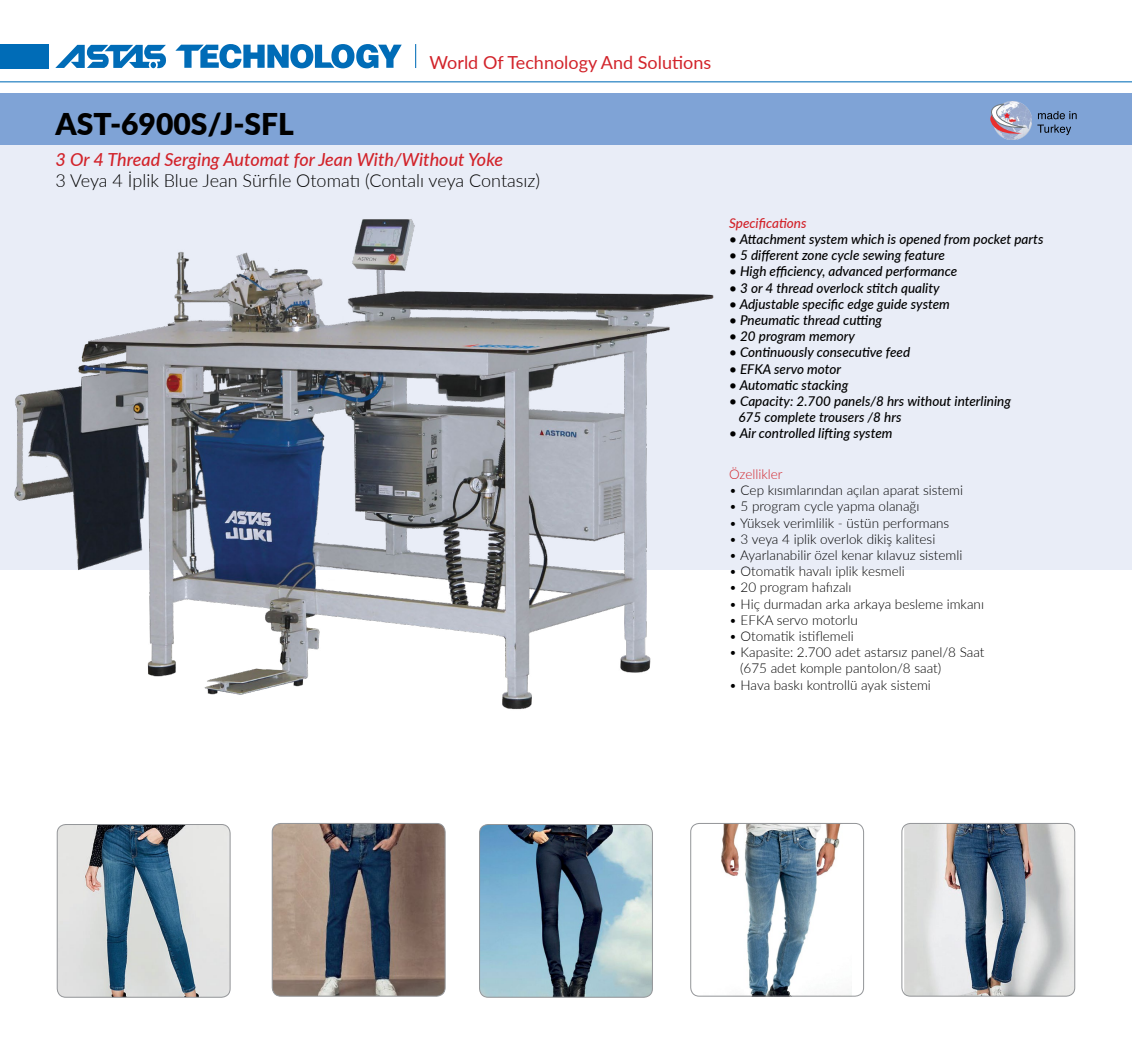
<style>
.page{position:relative;width:1132px;height:1063px;background:#fff}
.page>*{position:absolute;margin:0;border:0;box-sizing:border-box;transform-origin:0 0}
.t1{font:900 30px "Lato";color:#000}
.t2{font:300 18px "Lato";color:#000}
.t3{font:italic 500 18px "Lato";color:#d2232a}
.t4{font:18px "Lato";color:#d2232a}
.t5{font:300 13.5px/16.2px "Lato";color:#000}
.t6{font:italic 500 13.5px/16.2px "Lato";color:#000}
.t7{font:italic 500 13.5px "Lato";color:#d2232a}
.t8{font:300 13.5px "Lato";color:#d2232a}
</style>
<div class="page">
<svg style="left:415px;top:44px;width:1px;height:24px"></svg>
<svg style="left:55px;top:45px;width:111px;height:24px"></svg>
<svg style="left:175px;top:44px;width:226px;height:24px"></svg>
<div style="left:0;top:44px;width:49px;height:24px;background:#006cb7"></div>
<hr style="left:0;top:81px;width:1131px;height:1px;background:#006cb7">
<div style="left:0;top:145px;width:1131px;height:425px;background:#e9edf7"></div>
<div style="left:0;top:93px;width:1131px;height:52px;background:#7fa3d6"></div>
<img style="left:14px;top:219px;width:700px;height:491px">
<img style="left:57px;top:825px;width:173px;height:172px">
<div style="left:57px;top:824px;width:173px;height:174px;border:1px solid #939598;border-radius:9px"></div>
<img style="left:272px;top:823px;width:173px;height:173px">
<div style="left:272px;top:823px;width:173px;height:174px;border:1px solid #939598;border-radius:9px"></div>
<img style="left:721px;top:825px;width:129px;height:170px">
<div style="left:690px;top:823px;width:173px;height:174px;border:1px solid #939598;border-radius:9px"></div>
<img style="left:479px;top:825px;width:173px;height:172px">
<div style="left:479px;top:824px;width:173px;height:174px;border:1px solid #939598;border-radius:9px"></div>
<img style="left:903px;top:823px;width:171px;height:173px">
<div style="left:901px;top:823px;width:173px;height:174px;border:1px solid #939598;border-radius:9px"></div>
<img style="left:1000px;top:102px;width:30px;height:37px">
<svg style="left:1037px;top:111px;width:39px;height:8px"></svg>
<svg style="left:1037px;top:125px;width:33px;height:10px"></svg>
<svg style="left:990px;top:104px;width:33px;height:32px"></svg>
<h2 class="t4" style="left:429px;top:50px;width:283px">World Of Technology And Solutions</h2>
<h1 class="t1" style="left:56px;top:102px;width:240px">AST-6900S/J-SFL</h1>
<h2 class="t3" style="left:56px;top:146px;width:449px">3 Or 4 Thread Serging Automat for Jean With/Without Yoke</h2>
<h2 class="t2" style="left:56px;top:168px;width:486px">3 Veya 4 İplik Blue Jean Sürfile Otomatı (Contalı veya Contasız)</h2>
<p class="t7" style="left:729px;top:213px;width:79px">Specifications</p>
<p class="t6" style="left:729px;top:230px;width:316px">• Attachment system which is opened from pocket parts</p>
<p class="t6" style="left:729px;top:247px;width:217px">• 5 different zone cycle sewing feature</p>
<p class="t6" style="left:729px;top:263px;width:229px">• High efficiency, advanced performance</p>
<p class="t6" style="left:729px;top:279px;width:212px">• 3 or 4 thread overlock stitch quality</p>
<p class="t6" style="left:729px;top:295px;width:222px">• Adjustable specific edge guide system</p>
<p class="t6" style="left:729px;top:311px;width:154px">• Pneumatic thread cutting</p>
<p class="t6" style="left:729px;top:328px;width:127px">• 20 program memory</p>
<p class="t6" style="left:729px;top:344px;width:182px">• Continuously consecutive feed</p>
<p class="t6" style="left:729px;top:360px;width:113px">• EFKA servo motor</p>
<p class="t6" style="left:729px;top:376px;width:121px">• Automatic stacking</p>
<p class="t6" style="left:738px;top:392px;width:274px;text-indent:-9px">• Capacity: 2.700 panels/8 hrs without interlining<br>675 complete trousers /8 hrs</p>
<p class="t6" style="left:729px;top:425px;width:165px">• Air controlled lifting system</p>
<p class="t8" style="left:729px;top:465px;width:55px">Özellikler</p>
<p class="t5" style="left:729px;top:482px;width:235px">• Cep kısımlarından açılan aparat sistemi</p>
<p class="t5" style="left:729px;top:498px;width:192px">• 5 program cycle yapma olanağı</p>
<p class="t5" style="left:729px;top:514px;width:222px">• Yüksek verimlilik - üstün performans</p>
<p class="t5" style="left:729px;top:530px;width:208px">• 3 veya 4 iplik overlok dikiş kalitesi</p>
<p class="t5" style="left:729px;top:547px;width:235px">• Ayarlanabilir özel kenar kılavuz sistemli</p>
<p class="t5" style="left:729px;top:563px;width:177px">• Otomatik havalı iplik kesmeli</p>
<p class="t5" style="left:729px;top:579px;width:124px">• 20 program hafızalı</p>
<p class="t5" style="left:729px;top:595px;width:256px">• Hiç durmadan arka arkaya besleme imkanı</p>
<p class="t5" style="left:729px;top:611px;width:130px">• EFKA servo motorlu</p>
<p class="t5" style="left:729px;top:628px;width:126px">• Otomatik istiflemeli</p>
<p class="t5" style="left:739px;top:644px;width:246px;text-indent:-11px">• Kapasite: 2.700 adet astarsız panel/8 Saat (675 adet komple pantolon/8 saat)</p>
<p class="t5" style="left:729px;top:676px;width:203px">• Hava baskı kontrollü ayak sistemi</p>
</div>
